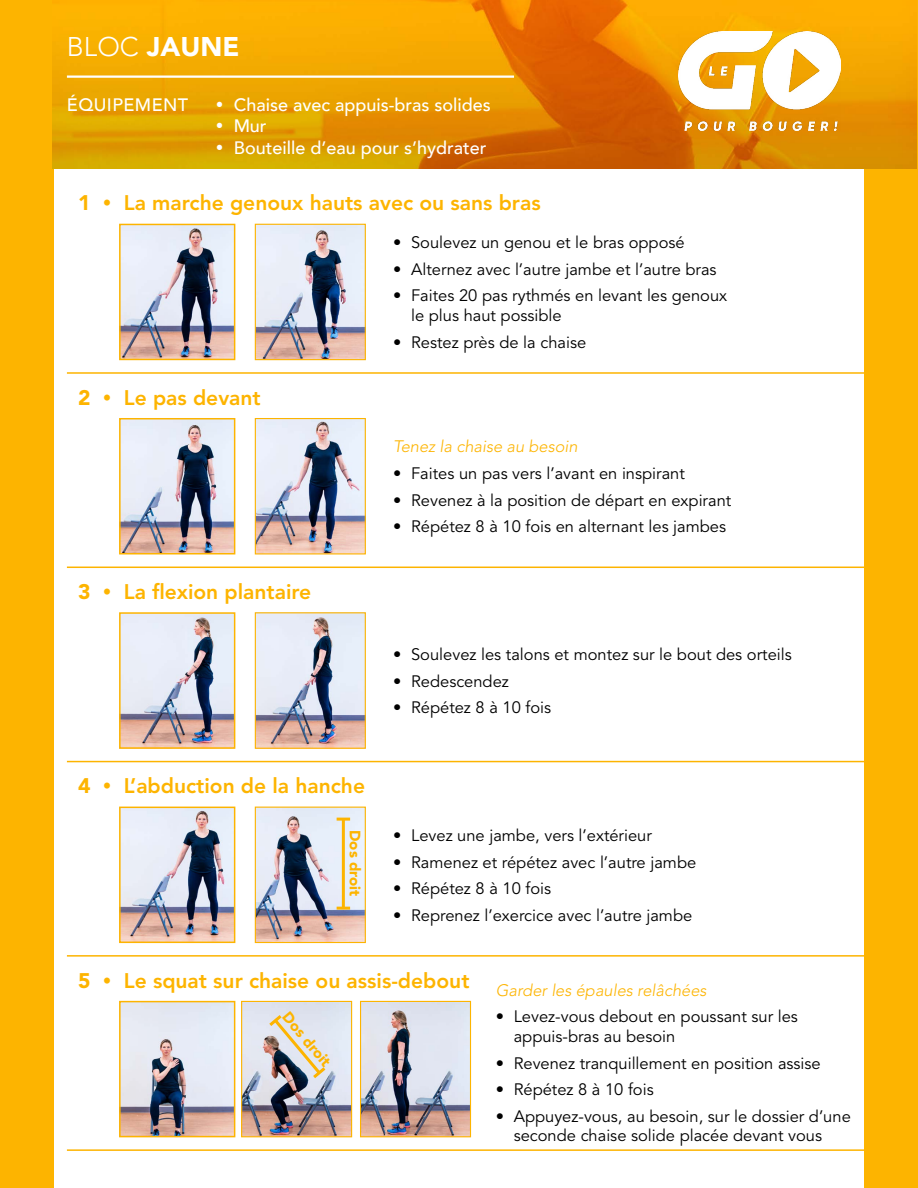
<style>
.page{position:relative;width:918px;height:1188px;background:#fdb400}
.page>*{position:absolute;margin:0;border:0;box-sizing:border-box;transform-origin:0 0}
.t1{font:900 27px "Avenir";color:#fff}
.t2{font:800 21px "Avenir LT Std";color:#fdb400}
.t3{font:500 18px "Avenir";color:#fff}
.t4{font:500 18px "Avenir";letter-spacing:.025em;color:#fff}
.t5{font:16.5px/19.8px "Avenir LT Std";color:#000}
.t6{font:italic 300 16.5px "Avenir LT Std";color:#fdb400}
.t7{font:900 15px "Avenir LT Std";color:#fdb400}
.s1{font-weight:300}
.s2{font-weight:900}
</style>
<div class="page">
<div style="left:54px;top:0;width:810px;height:1188px;background:#fff"></div>
<img style="left:53px;top:0;width:864px;height:168px">
<img style="left:122px;top:227px;width:110px;height:130px">
<div style="left:119px;top:224px;width:116px;height:136px;border:2px solid #fdb400"></div>
<img style="left:257px;top:226px;width:107px;height:132px">
<div style="left:255px;top:224px;width:111px;height:136px;border:1px solid #fdb400"></div>
<hr style="left:67px;top:372px;width:842px;height:2px;background:#fdb400">
<img style="left:122px;top:615px;width:110px;height:131px">
<div style="left:119px;top:612px;width:116px;height:137px;border:2px solid #fdb400"></div>
<img style="left:257px;top:614px;width:107px;height:133px">
<div style="left:255px;top:612px;width:111px;height:137px;border:1px solid #fdb400"></div>
<hr style="left:67px;top:761px;width:842px;height:1px;background:#fdb400">
<img style="left:122px;top:810px;width:110px;height:130px">
<div style="left:119px;top:807px;width:116px;height:136px;border:2px solid #fdb400"></div>
<img style="left:257px;top:809px;width:107px;height:132px">
<div style="left:255px;top:807px;width:111px;height:136px;border:1px solid #fdb400"></div>
<hr style="left:67px;top:955px;width:842px;height:2px;background:#fdb400">
<img style="left:122px;top:1004px;width:110px;height:130px">
<div style="left:119px;top:1001px;width:116px;height:136px;border:2px solid #fdb400"></div>
<img style="left:243px;top:1003px;width:107px;height:132px">
<div style="left:241px;top:1001px;width:111px;height:136px;border:1px solid #fdb400"></div>
<hr style="left:67px;top:1149px;width:842px;height:2px;background:#fdb400">
<hr style="left:67px;top:76px;width:447px;height:2px;background:#fff">
<img style="left:122px;top:421px;width:110px;height:130px">
<div style="left:119px;top:418px;width:116px;height:136px;border:2px solid #fdb400"></div>
<img style="left:257px;top:420px;width:107px;height:132px">
<div style="left:255px;top:418px;width:111px;height:136px;border:1px solid #fdb400"></div>
<hr style="left:67px;top:567px;width:842px;height:1px;background:#fdb400">
<img style="left:678px;top:32px;width:162px;height:98px">
<hr style="left:342px;top:819px;width:3px;height:89px;background:#fdb400">
<svg style="left:337px;top:818px;width:13px;height:3px"></svg>
<svg style="left:337px;top:907px;width:13px;height:3px"></svg>
<img style="left:362px;top:1003px;width:107px;height:132px">
<div style="left:360px;top:1001px;width:111px;height:136px;border:1px solid #fdb400"></div>
<svg style="left:266px;top:1012px;width:63px;height:69px;background:#c6c2c0"></svg>
<h1 class="t1" style="left:67px;top:24px;width:174px"><span class="s1">BLOC</span> JAUNE</h1>
<p class="t4" style="left:67px;top:89px;width:123px">ÉQUIPEMENT</p>
<p class="t3" style="left:215px;top:89px;width:277px">• Chaise avec appuis-bras solides</p>
<p class="t3" style="left:215px;top:110px;width:53px">• Mur</p>
<p class="t3" style="left:215px;top:132px;width:272px">• Bouteille d’eau pour s’hydrater</p>
<p class="t2" style="left:78px;top:191px;width:464px"><span class="s2">1</span> • La marche genoux hauts avec ou sans bras</p>
<p class="t2" style="left:78px;top:385px;width:184px"><span class="s2">2</span> • Le pas devant</p>
<p class="t2" style="left:78px;top:579px;width:235px"><span class="s2">3</span> • La flexion plantaire</p>
<p class="t2" style="left:78px;top:774px;width:288px"><span class="s2">4</span> • L’abduction de la hanche</p>
<p class="t7" style="left:364px;top:830px;width:68px;rotate:90deg">Dos droit</p>
<p class="t5" style="left:393px;top:233px;width:293px">• Soulevez un genou et le bras opposé</p>
<p class="t5" style="left:393px;top:260px;width:325px">• Alternez avec l’autre jambe et l’autre bras</p>
<p class="t5" style="left:411px;top:286px;width:318px;text-indent:-18px">• Faites 20 pas rythmés en levant les genoux le plus haut possible</p>
<p class="t5" style="left:393px;top:333px;width:195px">• Restez près de la chaise</p>
<p class="t6" style="left:393px;top:437px;width:186px">Tenez la chaise au besoin</p>
<p class="t5" style="left:393px;top:464px;width:293px">• Faites un pas vers l’avant en inspirant</p>
<p class="t5" style="left:393px;top:490px;width:340px">• Revenez à la position de départ en expirant</p>
<p class="t5" style="left:393px;top:517px;width:335px">• Répétez 8 à 10 fois en alternant les jambes</p>
<p class="t5" style="left:393px;top:645px;width:400px">• Soulevez les talons et montez sur le bout des orteils</p>
<p class="t5" style="left:393px;top:671px;width:117px">• Redescendez</p>
<p class="t5" style="left:393px;top:698px;width:159px">• Répétez 8 à 10 fois</p>
<p class="t5" style="left:393px;top:826px;width:260px">• Levez une jambe, vers l’extérieur</p>
<p class="t5" style="left:393px;top:852px;width:305px">• Ramenez et répétez avec l’autre jambe</p>
<p class="t5" style="left:393px;top:879px;width:159px">• Répétez 8 à 10 fois</p>
<p class="t5" style="left:393px;top:906px;width:301px">• Reprenez l’exercice avec l’autre jambe</p>
<p class="t2" style="left:78px;top:968px;width:393px"><span class="s2">5</span> • Le squat sur chaise ou assis-debout</p>
<p class="t7" style="left:292px;top:1008px;width:68px;rotate:50deg">Dos droit</p>
<p class="t6" style="left:496px;top:980px;width:212px">Garder les épaules relâchées</p>
<p class="t5" style="left:514px;top:1007px;width:286px;text-indent:-18px">• Levez-vous debout en poussant sur les appuis-bras au besoin</p>
<p class="t5" style="left:496px;top:1053px;width:327px">• Revenez tranquillement en position assise</p>
<p class="t5" style="left:496px;top:1080px;width:159px">• Répétez 8 à 10 fois</p>
<p class="t5" style="left:514px;top:1107px;width:339px;text-indent:-18px">• Appuyez-vous, au besoin, sur le dossier d’une seconde chaise solide placée devant vous</p>
</div>
